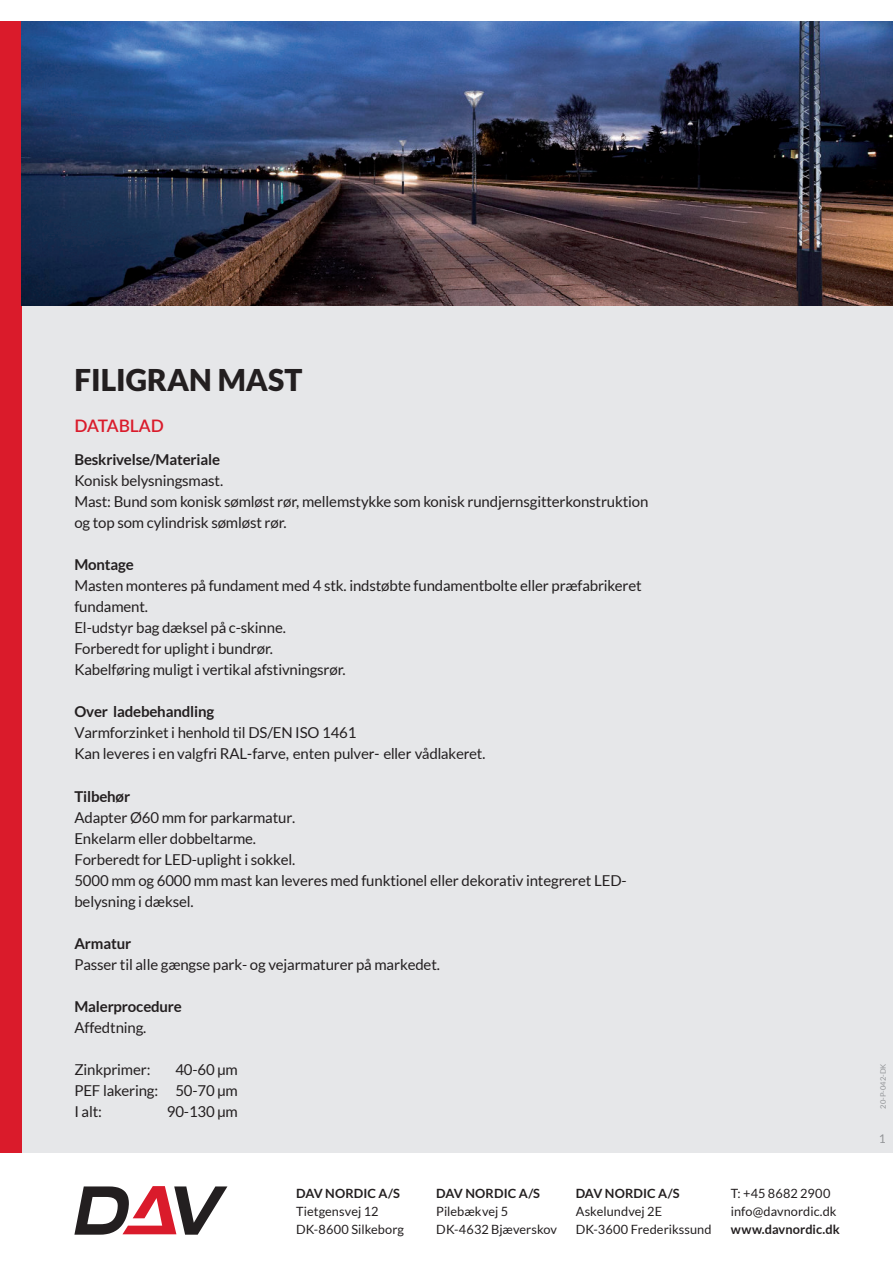
<style>
.page{position:relative;width:893px;height:1263px;background:#fff}
.page>*{position:absolute;margin:0;border:0;box-sizing:border-box;transform-origin:0 0}
.t1{font:900 30px "Lato";color:#231f20}
.t2{font:600 17.25px "Lato";color:#da1b2b}
.t3{font:15px/21px "Lato";letter-spacing:-.01em;color:#231f20}
.t4{font:700 15px "Lato";letter-spacing:-.01em;color:#231f20}
.t5{font:12.75px/18px "Lato";letter-spacing:.005em;color:#231f20}
.t6{font:700 12.75px "Lato";letter-spacing:.005em;color:#231f20}
.t7{font:12px "Lato";color:#939598}
.t8{font:7.5px "Lato";color:#939598}
</style>
<div class="page">
<div style="left:0;top:21px;width:893px;height:1131px;background:#e6e7e9"></div>
<div style="left:0;top:21px;width:21px;height:1131px;background:#da1b2b"></div>
<svg style="left:74px;top:1186px;width:153px;height:49px"></svg>
<img style="left:21px;top:21px;width:872px;height:284px">
<h1 class="t1" style="left:74px;top:363px;width:229px">FILIGRAN MAST</h1>
<p class="t2" style="left:74px;top:416px;width:91px">DATABLAD</p>
<p class="t4" style="left:74px;top:454px;width:147px">Beskrivelse/Materiale</p>
<p class="t3" style="left:74px;top:472px;width:575px">Konisk belysningsmast.<br>Mast: Bund som konisk sømløst rør, mellemstykke som konisk rundjernsgitterkonstruktion og top som cylindrisk sømløst rør.</p>
<p class="t4" style="left:74px;top:559px;width:61px">Montage</p>
<p class="t3" style="left:74px;top:577px;width:569px">Masten monteres på fundament med 4 stk. indstøbte fundamentbolte eller præfabrikeret fundament.<br>El-udstyr bag dæksel på c-skinne.<br>Forberedt for uplight i bundrør.<br>Kabelføring muligt i vertikal afstivningsrør.</p>
<p class="t4" style="left:74px;top:703px;width:141px">Over ladebehandling</p>
<p class="t3" style="left:74px;top:724px;width:413px">Varmforzinket i henhold til DS/EN ISO 1461<br>Kan leveres i en valgfri RAL-farve, enten pulver- eller vådlakeret.</p>
<p class="t4" style="left:74px;top:787px;width:57px">Tilbehør</p>
<p class="t3" style="left:74px;top:808px;width:554px">Adapter Ø60 mm for parkarmatur.<br>Enkelarm eller dobbeltarme.<br>Forberedt for LED-uplight i sokkel.<br>5000 mm og 6000 mm mast kan leveres med funktionel eller dekorativ integreret LED&shy;belysning i dæksel.</p>
<p class="t4" style="left:74px;top:937px;width:58px">Armatur</p>
<p class="t3" style="left:74px;top:955px;width:367px">Passer til alle gængse park- og vejarmaturer på markedet.</p>
<p class="t4" style="left:74px;top:997px;width:109px">Malerprocedure</p>
<p class="t3" style="left:74px;top:1018px;width:74px">Affedtning.</p>
<p class="t3" style="left:74px;top:1060px;width:78px">Zinkprimer:</p>
<p class="t3" style="left:74px;top:1060px;width:165px;text-align:justify;text-indent:101px">40-60 µm PEF lakering: 50-70 µm I alt:</p>
<p class="t3" style="left:167px;top:1102px;width:73px">90-130 µm</p>
<p class="t6" style="left:296px;top:1186px;width:105px">DAV NORDIC A/S</p>
<p class="t5" style="left:296px;top:1203px;width:110px">Tietgensvej 12<br>DK-8600 Silkeborg</p>
<p class="t6" style="left:436px;top:1186px;width:105px">DAV NORDIC A/S</p>
<p class="t5" style="left:436px;top:1203px;width:122px">Pilebækvej 5<br>DK-4632 Bjæverskov</p>
<p class="t6" style="left:576px;top:1186px;width:105px">DAV NORDIC A/S</p>
<p class="t5" style="left:576px;top:1203px;width:137px">Askelundvej 2E<br>DK-3600 Frederikssund</p>
<p class="t5" style="left:731px;top:1185px;width:107px">T: +45 8682 2900 info@davnordic.dk</p>
<p class="t6" style="left:731px;top:1222px;width:110px">www.davnordic.dk</p>
<p class="t8" style="left:880px;top:1108px;width:46px;rotate:-90deg">20-P-042-DK</p>
<p class="t7" style="left:879px;top:1134px;width:8px">1</p>
</div>
